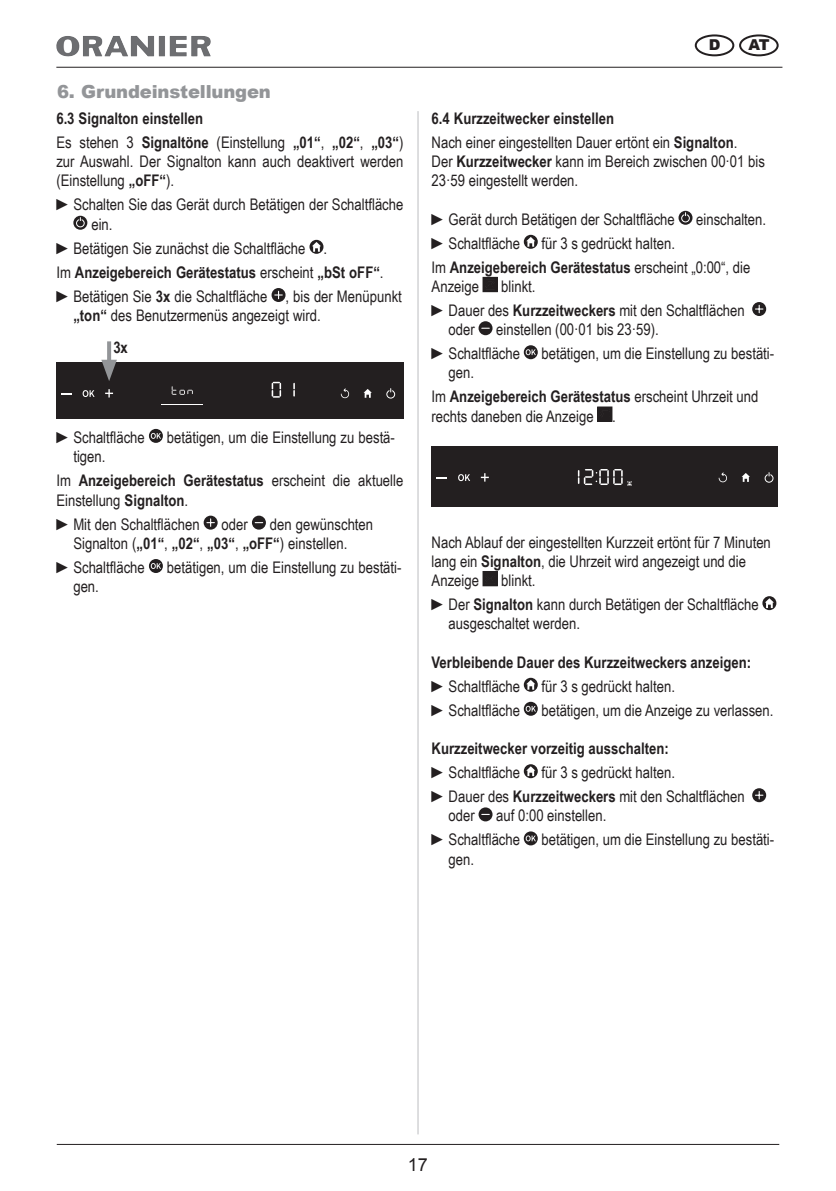
<style>
.page{position:relative;width:836px;height:1191px;background:#fff}
.page>*{position:absolute;margin:0;border:0;box-sizing:border-box;transform-origin:0 0}
.t1{font:900 18px "Arial";letter-spacing:-.01em;color:#939598}
.t2{font:18px "Arial";color:#231f20}
.t3{font:16px/24px "Arial Narrow";color:#231f20}
.t4{font:700 16px/24px "Arial Narrow";color:#231f20}
.t5{font:900 15px "Arial";color:#231f20}
.s1{font-weight:400}
.s2{font-weight:700}
</style>
<div class="page">
<img style="left:108px;top:36px;width:46px;height:20px">
<hr style="left:56px;top:67px;width:726px;height:1px;background:#231f20">
<hr style="left:57px;top:1144px;width:722px;height:1px;background:#231f20">
<div style="left:739px;top:34px;width:39px;height:22px;border:2px solid #231f20;border-radius:50%"></div>
<div style="left:694px;top:34px;width:40px;height:22px;border:2px solid #231f20;border-radius:50%"></div>
<hr style="left:417px;top:111px;width:1px;height:1023px;background:#bcbdc0">
<svg style="left:73px;top:216px;width:14px;height:14px"></svg>
<svg style="left:76px;top:218px;width:9px;height:10px"></svg>
<svg style="left:309px;top:240px;width:14px;height:14px"></svg>
<svg style="left:312px;top:242px;width:9px;height:10px"></svg>
<svg style="left:271px;top:288px;width:14px;height:14px"></svg>
<svg style="left:275px;top:291px;width:7px;height:8px"></svg>
<div style="left:56px;top:362px;width:347px;height:57px;background:#231f20"></div>
<svg style="left:61px;top:393px;width:11px;height:2px"></svg>
<svg style="left:105px;top:389px;width:8px;height:8px"></svg>
<svg style="left:83px;top:390px;width:12px;height:7px"></svg>
<svg style="left:386px;top:388px;width:9px;height:10px"></svg>
<svg style="left:363px;top:389px;width:9px;height:9px"></svg>
<svg style="left:341px;top:388px;width:8px;height:10px"></svg>
<svg style="left:293px;top:383px;width:2px;height:14px"></svg>
<svg style="left:172px;top:386px;width:21px;height:9px"></svg>
<hr style="left:161px;top:404px;width:42px;height:1px;background:#fff">
<svg style="left:272px;top:382px;width:9px;height:16px"></svg>
<svg style="left:107px;top:341px;width:4px;height:19px"></svg>
<svg style="left:101px;top:360px;width:16px;height:21px"></svg>
<div style="left:149px;top:429px;width:14px;height:14px;background:#231f20;border-radius:50%"></div>
<svg style="left:151px;top:433px;width:10px;height:6px"></svg>
<svg style="left:204px;top:515px;width:14px;height:14px"></svg>
<svg style="left:207px;top:519px;width:7px;height:7px"></svg>
<svg style="left:252px;top:515px;width:14px;height:14px"></svg>
<div style="left:149px;top:559px;width:14px;height:14px;background:#231f20;border-radius:50%"></div>
<svg style="left:151px;top:563px;width:10px;height:6px"></svg>
<svg style="left:678px;top:211px;width:14px;height:14px"></svg>
<svg style="left:680px;top:213px;width:10px;height:10px"></svg>
<div style="left:524px;top:235px;width:13px;height:14px;background:#231f20;border-radius:50%"></div>
<svg style="left:526px;top:237px;width:9px;height:10px"></svg>
<div style="left:483px;top:277px;width:14px;height:15px;background:#231f20"></div>
<div style="left:482px;top:277px;width:15px;height:15px;border:1px solid #231f20"></div>
<div style="left:752px;top:302px;width:14px;height:14px;background:#231f20;border-radius:50%"></div>
<svg style="left:755px;top:305px;width:8px;height:8px"></svg>
<svg style="left:478px;top:321px;width:14px;height:14px"></svg>
<div style="left:524px;top:345px;width:13px;height:14px;background:#231f20;border-radius:50%"></div>
<svg style="left:525px;top:349px;width:11px;height:6px"></svg>
<div style="left:597px;top:407px;width:15px;height:14px;background:#231f20"></div>
<div style="left:597px;top:407px;width:15px;height:15px;border:1px solid #231f20"></div>
<div style="left:431px;top:446px;width:346px;height:60px;background:#231f20"></div>
<svg style="left:436px;top:477px;width:11px;height:2px"></svg>
<svg style="left:481px;top:473px;width:8px;height:8px"></svg>
<svg style="left:459px;top:474px;width:11px;height:7px"></svg>
<svg style="left:764px;top:472px;width:9px;height:10px"></svg>
<svg style="left:741px;top:473px;width:9px;height:9px"></svg>
<svg style="left:718px;top:472px;width:9px;height:11px"></svg>
<svg style="left:578px;top:469px;width:54px;height:17px"></svg>
<div style="left:483px;top:571px;width:14px;height:15px;background:#231f20"></div>
<div style="left:482px;top:571px;width:15px;height:15px;border:1px solid #231f20"></div>
<svg style="left:762px;top:596px;width:14px;height:14px"></svg>
<svg style="left:764px;top:598px;width:10px;height:10px"></svg>
<svg style="left:524px;top:678px;width:13px;height:14px"></svg>
<svg style="left:526px;top:680px;width:9px;height:9px"></svg>
<svg style="left:524px;top:702px;width:13px;height:14px"></svg>
<svg style="left:525px;top:706px;width:11px;height:5px"></svg>
<svg style="left:524px;top:764px;width:13px;height:14px"></svg>
<svg style="left:526px;top:766px;width:9px;height:10px"></svg>
<div style="left:752px;top:788px;width:14px;height:14px;background:#231f20;border-radius:50%"></div>
<svg style="left:755px;top:791px;width:8px;height:8px"></svg>
<svg style="left:478px;top:807px;width:14px;height:14px"></svg>
<svg style="left:524px;top:831px;width:13px;height:14px"></svg>
<svg style="left:525px;top:835px;width:11px;height:6px"></svg>
<p class="t1" style="left:57px;top:78px;width:215px">6. Grundeinstellungen</p>
<p class="t4" style="left:56px;top:105px;width:348px">6.3 Signalton einstellen<br><span class="s1">Es stehen 3</span> Signaltöne <span class="s1">(Einstellung</span> „01“<span class="s1">,</span> „02“<span class="s1">,</span> „03“<span class="s1">)</span></p>
<p class="t3" style="left:56px;top:151px;width:348px;line-height:19.2px">zur Auswahl. Der Signalton kann auch deaktivert werden (Einstellung <span class="s2">„oFF“</span>).</p>
<p class="t3" style="left:91px;top:195px;width:313px;line-height:19.2px;text-indent:-35px">►Schalten Sie das Gerät durch Betätigen der Schaltfläche ein.</p>
<p class="t3" style="left:56px;top:235px;width:347px">►Betätigen Sie zunächst die Schaltfläche .<br>Im <span class="s2">Anzeigebereich Gerätestatus</span> erscheint <span class="s2">„bSt oFF“</span>. ►Betätigen Sie <span class="s2">3x</span> die Schaltfläche , bis der Menüpunkt</p>
<p class="t3" style="left:113px;top:299px;width:209px;line-height:31.8px;text-indent:-40px"><span class="s2">„ton“</span> des Benutzermenüs angezeigt wird.<br><span class="s2">3x</span></p>
<p class="t3" style="left:56px;top:424px;width:90px">►Schaltfläche</p>
<p class="t3" style="left:167px;top:424px;width:229px">betätigen, um die Einstellung zu bestä-</p>
<p class="t3" style="left:56px;top:444px;width:348px;text-indent:17px">tigen.<br>Im <span class="s2">Anzeigebereich Gerätestatus</span> erscheint die aktuelle</p>
<p class="t3" style="left:56px;top:487px;width:145px">Einstellung <span class="s2">Signalton</span>. ►Mit den Schaltflächen</p>
<p class="t3" style="left:73px;top:514px;width:301px;line-height:19.2px;text-indent:196px">den gewünschten<br>Signalton (<span class="s2">„01“</span>, <span class="s2">„02“</span>, <span class="s2">„03“</span>, <span class="s2">„oFF“</span>) einstellen.</p>
<p class="t3" style="left:56px;top:555px;width:90px">►Schaltfläche</p>
<p class="t3" style="left:167px;top:555px;width:236px">betätigen, um die Einstellung zu bestäti-</p>
<p class="t3" style="left:73px;top:574px;width:27px">gen.</p>
<p class="t3" style="left:222px;top:511px;width:28px">oder</p>
<p class="t5" style="left:708px;top:34px;width:13px">D</p>
<p class="t5" style="left:748px;top:34px;width:23px">AT</p>
<p class="t3" style="left:431px;top:106px;width:307px"><span class="s2">6.4 Kurzzeitwecker einstellen<br></span>Nach einer eingestellten Dauer ertönt ein <span class="s2">Signalton</span>.</p>
<p class="t3" style="left:431px;top:151px;width:335px;line-height:19.2px">Der <span class="s2">Kurzzeitwecker</span> kann im Bereich zwischen 00·01 bis<br>23·59 eingestellt werden.</p>
<p class="t3" style="left:431px;top:206px;width:245px">► Gerät durch Betätigen der Schaltfläche</p>
<p class="t3" style="left:696px;top:206px;width:72px">einschalten.</p>
<p class="t3" style="left:431px;top:230px;width:90px">► Schaltfläche</p>
<p class="t3" style="left:431px;top:230px;width:320px;text-indent:110px">für 3 s gedrückt halten.<br>Im <span class="s2">Anzeigebereich Gerätestatus</span> erscheint „0:00“, die</p>
<p class="t3" style="left:431px;top:274px;width:49px">Anzeige</p>
<p class="t3" style="left:431px;top:274px;width:315px;text-indent:70px">blinkt.<br>► Dauer des <span class="s2">Kurzzeitweckers</span> mit den Schaltflächen</p>
<p class="t3" style="left:448px;top:317px;width:28px">oder</p>
<p class="t3" style="left:431px;top:317px;width:229px;text-indent:65px">einstellen (00·01 bis 23·59). ► Schaltfläche</p>
<p class="t3" style="left:541px;top:341px;width:234px">betätigen, um die Einstellung zu bestäti-</p>
<p class="t4" style="left:431px;top:360px;width:328px;text-indent:17px"><span class="s1">gen.<br>Im</span> Anzeigebereich Gerätestatus <span class="s1">erscheint Uhrzeit und</span></p>
<p class="t3" style="left:431px;top:403px;width:186px">rechts daneben die Anzeige .</p>
<p class="t3" style="left:431px;top:532px;width:341px;line-height:19.2px">Nach Ablauf der eingestellten Kurzzeit ertönt für 7 Minuten lang ein <span class="s2">Signalton</span>, die Uhrzeit wird angezeigt und die<br>Anzeige</p>
<p class="t3" style="left:431px;top:568px;width:328px;text-indent:70px">blinkt.<br>► Der <span class="s2">Signalton</span> kann durch Betätigen der Schaltfläche</p>
<p class="t3" style="left:448px;top:611px;width:133px">ausgeschaltet werden.</p>
<p class="t4" style="left:431px;top:649px;width:321px">Verbleibende Dauer des Kurzzeitweckers anzeigen:</p>
<p class="t3" style="left:431px;top:673px;width:90px">► Schaltfläche</p>
<p class="t3" style="left:541px;top:673px;width:135px">für 3 s gedrückt halten.</p>
<p class="t3" style="left:431px;top:697px;width:90px">► Schaltfläche</p>
<p class="t3" style="left:541px;top:697px;width:233px">betätigen, um die Anzeige zu verlassen.</p>
<p class="t4" style="left:431px;top:736px;width:238px">Kurzzeitwecker vorzeitig ausschalten:</p>
<p class="t3" style="left:431px;top:760px;width:90px">► Schaltfläche</p>
<p class="t3" style="left:431px;top:760px;width:315px;text-indent:110px">für 3 s gedrückt halten.<br>► Dauer des <span class="s2">Kurzzeitweckers</span> mit den Schaltflächen</p>
<p class="t3" style="left:448px;top:803px;width:28px">oder</p>
<p class="t3" style="left:431px;top:803px;width:176px;text-indent:65px">auf 0:00 einstellen. ► Schaltfläche</p>
<p class="t3" style="left:541px;top:827px;width:234px">betätigen, um die Einstellung zu bestäti-</p>
<p class="t3" style="left:448px;top:846px;width:27px">gen.</p>
<p class="t2" style="left:408px;top:1153px;width:22px">17</p>
</div>
